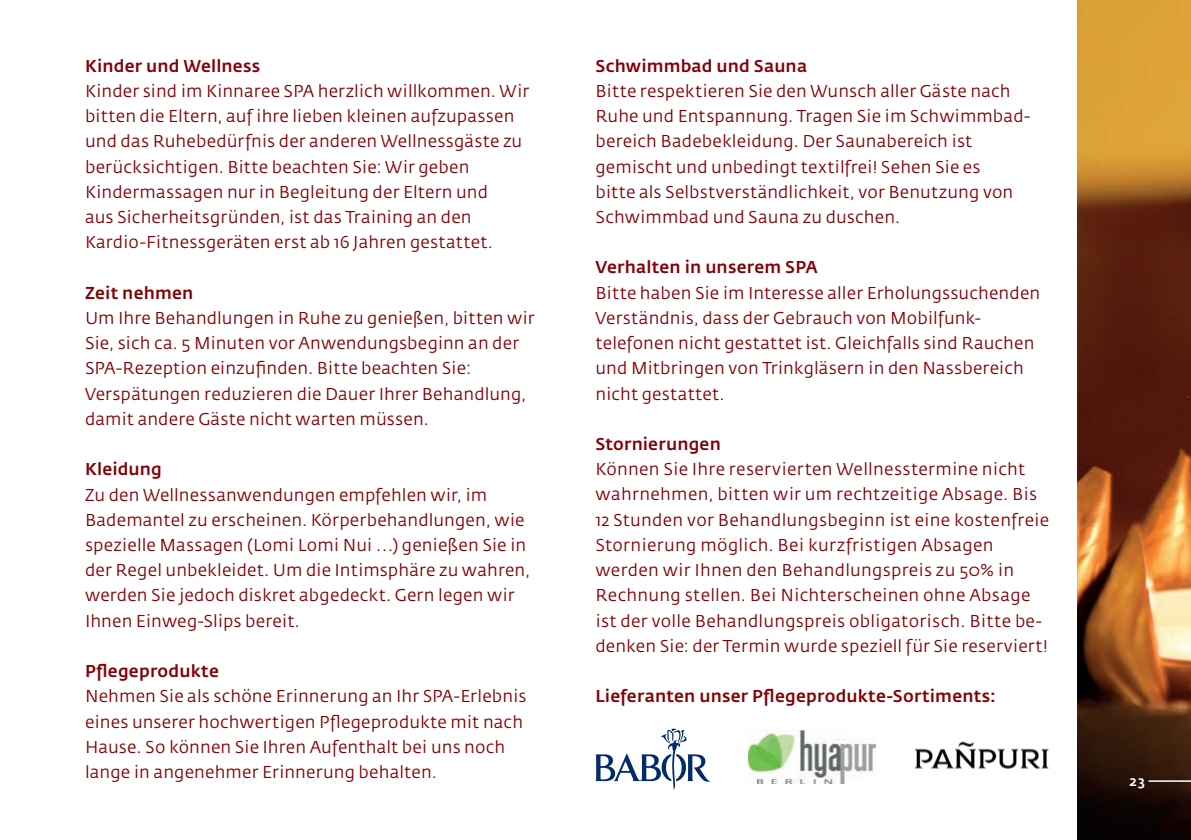
<style>
.page{position:relative;width:1191px;height:840px;background:#fff}
.page>*{position:absolute;margin:0;border:0;box-sizing:border-box;transform-origin:0 0}
.t1{font:17px/25.2px "Fedra Sans";letter-spacing:.01em;color:#830106}
.t2{font:500 17px "Fedra Sans";letter-spacing:.01em;color:#830106}
.t3{font:500 14px "Fedra Sans";color:#fff}
</style>
<div class="page">
<img style="left:1077px;top:0;width:114px;height:839px">
<svg style="left:595px;top:728px;width:115px;height:61px"></svg>
<img style="left:748px;top:730px;width:127px;height:53px">
<img style="left:915px;top:741px;width:134px;height:28px">
<hr style="left:1148px;top:779px;width:43px;height:2px;background:#fff">
<p class="t2" style="left:85px;top:56px;width:177px">Kinder und Wellness</p>
<p class="t1" style="left:85px;top:79px;width:446px">Kinder sind im Kinnaree SPA herzlich willkommen. Wir bitten die Eltern, auf ihre lieben kleinen aufzupassen und das Ruhebedürfnis der anderen Wellnessgäste zu berücksichtigen. Bitte beachten Sie: Wir geben Kindermassagen nur in Begleitung der Eltern und<br>aus Sicherheitsgründen, ist das Training an den Kardio-Fitnessgeräten erst ab 16 Jahren gestattet.</p>
<p class="t2" style="left:85px;top:283px;width:110px">Zeit nehmen</p>
<p class="t1" style="left:85px;top:306px;width:451px">Um Ihre Behandlungen in Ruhe zu genießen, bitten wir Sie, sich ca. 5 Minuten vor Anwendungsbeginn an der SPA-Rezeption einzufinden. Bitte beachten Sie:<br>Verspätungen reduzieren die Dauer Ihrer Behandlung, damit andere Gäste nicht warten müssen.</p>
<p class="t2" style="left:85px;top:459px;width:78px">Kleidung</p>
<p class="t1" style="left:85px;top:482px;width:447px">Zu den Wellnessanwendungen empfehlen wir, im Bademantel zu erscheinen. Körperbehandlungen, wie spezielle Massagen (Lomi Lomi Nui …) genießen Sie in der Regel unbekleidet. Um die Intimsphäre zu wahren, werden Sie jedoch diskret abgedeckt. Gern legen wir Ihnen Einweg-Slips bereit.</p>
<p class="t2" style="left:85px;top:661px;width:135px">Pflegeprodukte</p>
<p class="t1" style="left:85px;top:684px;width:443px">Nehmen Sie als schöne Erinnerung an Ihr SPA-Erlebnis eines unserer hochwertigen Pflegeprodukte mit nach Hause. So können Sie Ihren Aufenthalt bei uns noch lange in angenehmer Erinnerung behalten.</p>
<p class="t2" style="left:595px;top:56px;width:213px">Schwimmbad und Sauna</p>
<p class="t1" style="left:595px;top:79px;width:436px">Bitte respektieren Sie den Wunsch aller Gäste nach Ruhe und Entspannung. Tragen Sie im Schwimmbad&shy;bereich Badebekleidung. Der Saunabereich ist gemischt und unbedingt textilfrei! Sehen Sie es<br>bitte als Selbstverständlichkeit, vor Benutzung von Schwimmbad und Sauna zu duschen.</p>
<p class="t2" style="left:595px;top:257px;width:224px">Verhalten in unserem SPA</p>
<p class="t1" style="left:595px;top:280px;width:446px">Bitte haben Sie im Interesse aller Erholungssuchenden Verständnis, dass der Gebrauch von Mobilfunk&shy;telefonen nicht gestattet ist. Gleichfalls sind Rauchen und Mitbringen von Trinkgläsern in den Nassbereich nicht gestattet.</p>
<p class="t2" style="left:595px;top:434px;width:127px">Stornierungen</p>
<p class="t1" style="left:595px;top:457px;width:455px">Können Sie Ihre reservierten Wellnesstermine nicht wahrnehmen, bitten wir um rechtzeitige Absage. Bis 12 Stunden vor Behandlungsbeginn ist eine kostenfreie Stornierung möglich. Bei kurzfristigen Absagen werden wir Ihnen den Behandlungspreis zu 50% in Rechnung stellen. Bei Nichterscheinen ohne Absage ist der volle Behandlungspreis obligatorisch. Bitte be&shy;denken Sie: der Termin wurde speziell für Sie reserviert!</p>
<p class="t2" style="left:595px;top:686px;width:402px">Lieferanten unser Pflegeprodukte-Sortiments:</p>
<p class="t3" style="left:1129px;top:772px;width:17px">23</p>
</div>
